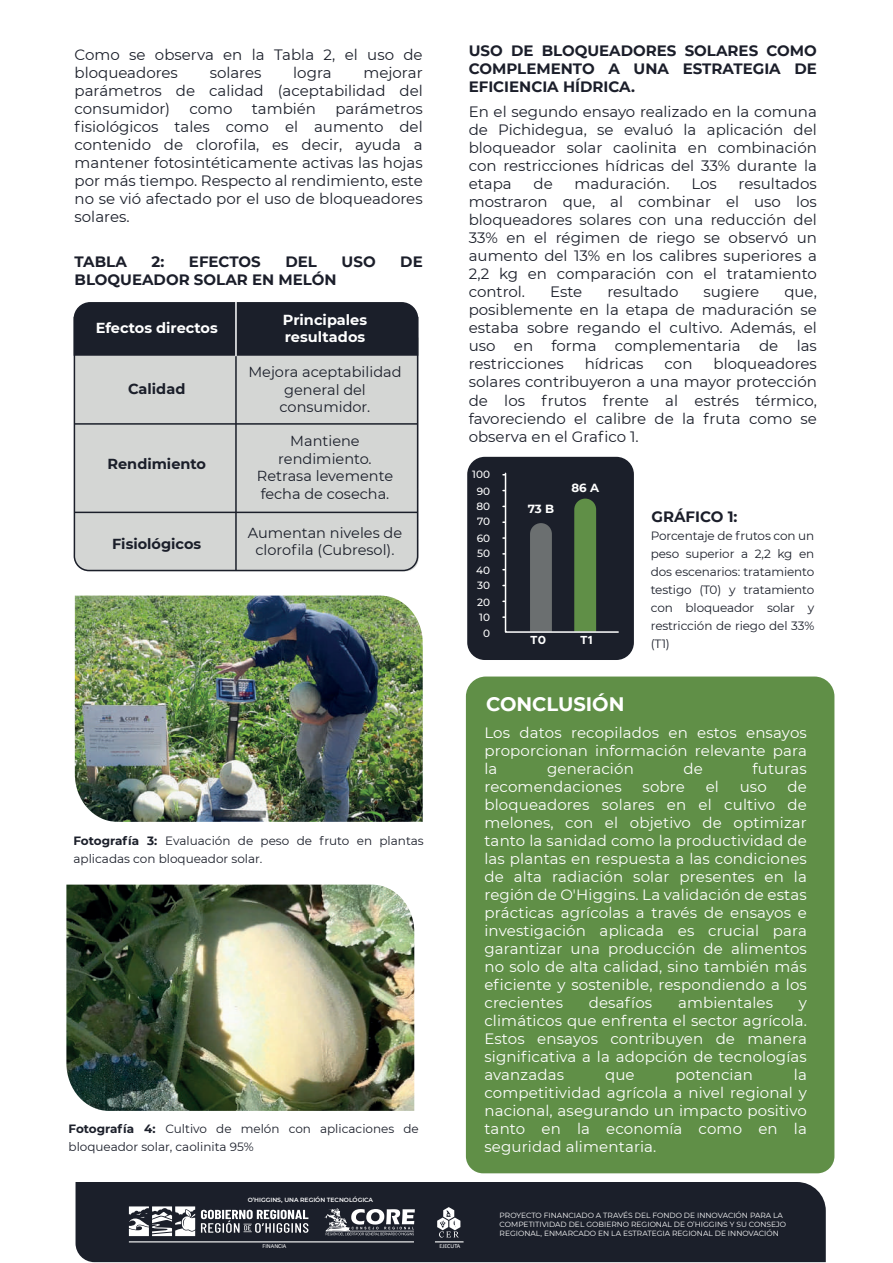
<style>
.page{position:relative;width:893px;height:1263px;background:#fff}
.page>*{position:absolute;margin:0;border:0;box-sizing:border-box;transform-origin:0 0}
.t1{font:700 19.5px "Montserrat";color:#fff}
.t2{font:15px/18px "Montserrat";color:#1b1f2a;text-align:justify}
.t3{font:15px/18px "Montserrat";letter-spacing:.01em;color:#fff;text-align:justify}
.t4{font:700 15px/18px "Montserrat";color:#1b1e2a;text-align:justify}
.t5{font:14.55px/17.4px "Montserrat";color:#1b1f2a;text-align:center}
.t6{font:700 14.55px/17.4px "Montserrat";color:#fff}
.t7{font:700 14.55px "Montserrat";color:#1b1f2a}
.t8{font:12px/18px "Montserrat";color:#1b1f2a}
.t9{font:700 11.85px "Montserrat";color:#fff}
.t10{font:700 11.85px "Metropolis";color:#fff}
.t11{font:500 10.5px/16px "Montserrat";color:#fff;text-align:center}
.t12{font:7.5px/9px "Montserrat";color:#fff}
.t13{font:600 6px "Montserrat";color:#fff}
.t14{font:6px "Calibri";color:#fff}
.s1{font-weight:700}
</style>
<div class="page">
<div style="left:467px;top:457px;width:167px;height:203px;background:#1b1f2a;border-radius:18px"></div>
<div style="left:466px;top:676px;width:368px;height:497px;background:#608f47"></div>
<svg style="left:74px;top:302px;width:344px;height:13px;background:#212530"></svg>
<svg style="left:73px;top:315px;width:346px;height:257px;background:#b1b4b4"></svg>
<hr style="left:235px;top:298px;width:2px;height:58px;background:#fff">
<svg style="left:503px;top:472px;width:116px;height:161px"></svg>
<img style="left:75px;top:596px;width:348px;height:226px">
<img style="left:66px;top:885px;width:348px;height:226px">
<div style="left:76px;top:1182px;width:750px;height:80px;background:#1b1f2a"></div>
<svg style="left:129px;top:1206px;width:66px;height:30px"></svg>
<svg style="left:201px;top:1210px;width:107px;height:23px"></svg>
<svg style="left:325px;top:1208px;width:90px;height:27px"></svg>
<hr style="left:129px;top:1241px;width:285px;height:1px;background:#fff">
<svg style="left:435px;top:1207px;width:29px;height:35px"></svg>
<p class="t4" style="left:469px;top:41px;width:350px">USO DE BLOQUEADORES SOLARES COMO COMPLEMENTO A UNA ESTRATEGIA DE EFICIENCIA HÍDRICA.</p>
<p class="t2" style="left:75px;top:45px;width:350px">Como se observa en la Tabla 2, el uso de bloqueadores</p>
<p class="t2" style="left:75px;top:63px;width:350px;text-indent:289px">mejorar parámetros de calidad (aceptabilidad del consumidor)</p>
<p class="t2" style="left:210px;top:63px;width:53px">solares</p>
<p class="t2" style="left:293px;top:63px;width:40px">logra</p>
<p class="t2" style="left:189px;top:99px;width:45px">como</p>
<p class="t2" style="left:252px;top:99px;width:66px">también</p>
<p class="t2" style="left:75px;top:99px;width:350px;text-indent:261px">parámetros fisiológicos tales como el aumento del contenido de clorofila, es decir, ayuda a mantener fotosintéticamente activas las hojas por más tiempo. Respecto al rendimiento, este no se vió afectado por el uso de bloqueadores solares.</p>
<p class="t2" style="left:469px;top:103px;width:350px">En el segundo ensayo realizado en la comuna de Pichidegua, se evaluó la aplicación del bloqueador solar caolinita en combinación con restricciones hídricas del 33% durante la etapa</p>
<p class="t2" style="left:469px;top:175px;width:350px;text-indent:270px">resultados mostraron que, al combinar el uso los bloqueadores solares con una reducción del 33% en el régimen de riego se observó un aumento del 13% en los calibres superiores a 2,2 kg en comparación con el tratamiento control.</p>
<p class="t2" style="left:533px;top:175px;width:21px">de</p>
<p class="t2" style="left:574px;top:175px;width:97px">maduración.</p>
<p class="t2" style="left:691px;top:175px;width:27px">Los</p>
<p class="t4" style="left:75px;top:252px;width:54px">TABLA</p>
<p class="t4" style="left:152px;top:252px;width:14px">2:</p>
<p class="t4" style="left:189px;top:252px;width:73px">EFECTOS</p>
<p class="t4" style="left:285px;top:252px;width:33px">DEL</p>
<p class="t4" style="left:342px;top:252px;width:36px">USO</p>
<p class="t4" style="left:400px;top:252px;width:24px">DE</p>
<p class="t4" style="left:75px;top:270px;width:263px">BLOQUEADOR SOLAR EN MELÓN</p>
<p class="t2" style="left:550px;top:283px;width:34px">Este</p>
<p class="t2" style="left:607px;top:283px;width:72px">resultado</p>
<p class="t2" style="left:703px;top:283px;width:57px">sugiere</p>
<p class="t2" style="left:469px;top:283px;width:350px;text-indent:316px">que, posiblemente en la etapa de maduración se estaba sobre regando el cultivo. Además, el uso en forma complementaria de las restricciones</p>
<p class="t6" style="left:283px;top:310px;width:86px">Principales resultados</p>
<p class="t6" style="left:96px;top:318px;width:124px">Efectos directos</p>
<p class="t2" style="left:469px;top:355px;width:350px;text-indent:245px">bloqueadores solares contribuyeron a una mayor protección de los frutos frente al estrés térmico, favoreciendo el calibre de la fruta como se observa en el Grafico 1.</p>
<p class="t2" style="left:585px;top:355px;width:60px">hídricas</p>
<p class="t2" style="left:665px;top:355px;width:29px">con</p>
<p class="t5" style="left:248px;top:363px;width:155px">Mejora aceptabilidad general del consumidor.</p>
<p class="t5" style="left:257px;top:432px;width:138px">Mantiene rendimiento.<br>Retrasa levemente fecha de cosecha.</p>
<p class="t5" style="left:248px;top:524px;width:156px">Aumentan niveles de clorofila (Cubresol).</p>
<p class="t7" style="left:128px;top:378px;width:59px">Calidad</p>
<p class="t7" style="left:107px;top:454px;width:100px">Rendimiento</p>
<p class="t11" style="left:472px;top:465px;width:19px;line-height:17px">100<br>90</p>
<p class="t11" style="left:476px;top:497px;width:15px;text-align:justify">80<br>70<br>60<br>50<br>40</p>
<p class="t11" style="left:477px;top:576px;width:14px;line-height:17.1px;text-align:left">30<br>20</p>
<p class="t11" style="left:479px;top:609px;width:12px">10<br>0</p>
<p class="t9" style="left:571px;top:479px;width:29px">86 A</p>
<p class="t9" style="left:528px;top:500px;width:28px">73 B</p>
<p class="t4" style="left:651px;top:507px;width:88px">GRÁFICO 1:</p>
<p class="t8" style="left:651px;top:526px;width:165px;text-align:justify">Porcentaje de frutos con un peso superior a 2,2 kg en dos escenarios: tratamiento testigo (T0) y tratamiento con bloqueador solar y restricción de riego del 33% (T1)</p>
<p class="t7" style="left:112px;top:533px;width:91px">Fisiológicos</p>
<p class="t10" style="left:530px;top:633px;width:17px">T0</p>
<p class="t10" style="left:580px;top:633px;width:14px">T1</p>
<p class="t8" style="left:73px;top:831px;width:352px"><span class="s1">Fotografía 3:</span> Evaluación de peso de fruto en plantas aplicadas con bloqueador solar.</p>
<p class="t8" style="left:69px;top:1119px;width:352px"><span class="s1">Fotografía 4:</span> Cultivo de melón con aplicaciones de bloqueador solar, caolinita 95%</p>
<p class="t13" style="left:248px;top:1196px;width:127px">O’HIGGINS, UNA REGIÓN TECNOLÓGICA</p>
<p class="t14" style="left:263px;top:1242px;width:25px">FINANCIA</p>
<p class="t14" style="left:439px;top:1242px;width:22px">EJECUTA</p>
<h1 class="t1" style="left:486px;top:690px;width:140px">CONCLUSIÓN</h1>
<p class="t3" style="left:484px;top:723px;width:324px">Los datos recopilados en estos ensayos proporcionan información relevante para la</p>
<p class="t3" style="left:547px;top:759px;width:88px">generación</p>
<p class="t3" style="left:683px;top:759px;width:21px">de</p>
<p class="t3" style="left:753px;top:759px;width:56px">futuras</p>
<p class="t3" style="left:484px;top:777px;width:139px">recomendaciones</p>
<p class="t3" style="left:643px;top:777px;width:44px">sobre</p>
<p class="t3" style="left:706px;top:777px;width:15px">el</p>
<p class="t3" style="left:740px;top:777px;width:29px">uso</p>
<p class="t3" style="left:484px;top:777px;width:324px;text-indent:303px">de bloqueadores solares en el cultivo de melones, con el objetivo de optimizar tanto la sanidad como la productividad de las plantas en respuesta a las condiciones de alta radiación solar presentes en la región de O'Higgins. La validación de estas prácticas agrícolas a través de ensayos e investigación aplicada es crucial para garantizar una producción de alimentos no solo de alta calidad, sino también más eficiente y sostenible, respondiendo a los crecientes</p>
<p class="t3" style="left:589px;top:993px;width:65px">desafíos</p>
<p class="t3" style="left:678px;top:993px;width:97px">ambientales</p>
<p class="t3" style="left:484px;top:993px;width:324px;text-indent:314px">y climáticos que enfrenta el sector agrícola.<br>Estos ensayos contribuyen de manera significativa a la adopción de tecnologías avanzadas</p>
<p class="t3" style="left:484px;top:1065px;width:324px;text-indent:309px">la competitividad agrícola a nivel regional y nacional, asegurando un impacto positivo tanto en la economía como en la seguridad alimentaria.</p>
<p class="t3" style="left:605px;top:1065px;width:31px">que</p>
<p class="t3" style="left:676px;top:1065px;width:79px">potencian</p>
<p class="t12" style="left:500px;top:1210px;width:288px">PROYECTO FINANCIADO A TRAVÉS DEL FONDO DE INNOVACIÓN PARA LA<br>COMPETITIVIDAD DEL GOBIERNO REGIONAL DE O’HIGGINS Y SU CONSEJO<br>REGIONAL, ENMARCADO EN LA ESTRATEGIA REGIONAL DE INNOVACIÓN</p>
</div>
